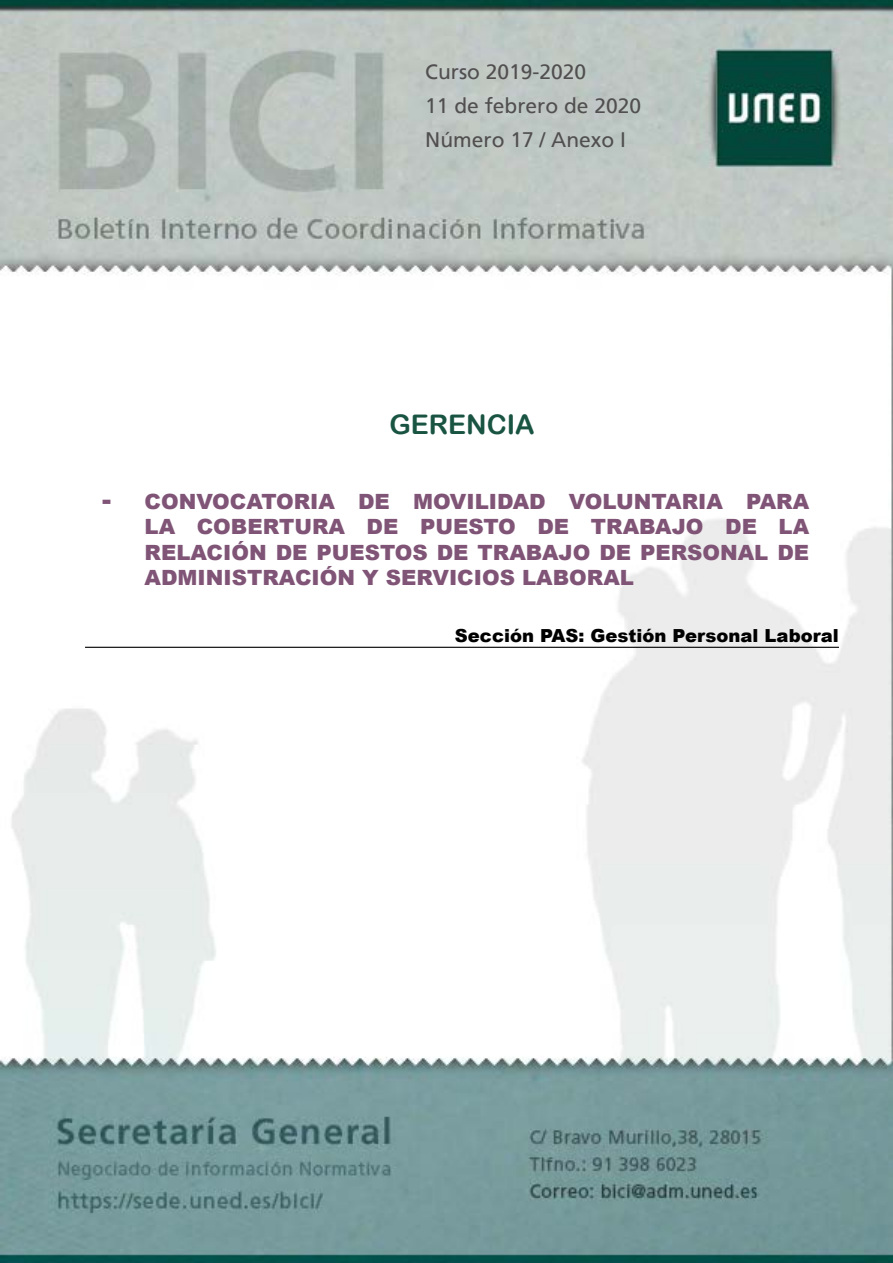
<style>
.page{position:relative;width:893px;height:1263px;background:#fff}
.page>*{position:absolute;margin:0;border:0;box-sizing:border-box;transform-origin:0 0}
.CABECERA{font:27px "Arial Rounded MT Bold";color:#195443}
.TITULO{font:900 21px/25.2px "Arial";color:#805476;text-align:justify}
.t1{font:21px/33.8px "Frutiger";color:#514f50}
.ORIGEN{font:900 18px "Arial";color:#000}
.s1{font-size:27px}
</style>
<div class="page">
<img style="left:0;top:0;width:892px;height:1263px">
<hr style="left:85px;top:647px;width:754px;height:1px;background:#000">
<p class="t1" style="left:425px;top:55px;width:217px">Curso 2019-2020<br>11 de febrero de 2020<br>Número 17 / Anexo I</p>
<p class="CABECERA" style="left:389px;top:409px;width:147px">GERENCIA</p>
<p class="TITULO" style="left:145px;top:488px;width:666px;text-indent:-43px"><span class="s1">-</span> CONVOCATORIA DE MOVILIDAD VOLUNTARIA PARA LA COBERTURA DE PUESTO DE TRABAJO DE LA RELACIÓN DE PUESTOS DE TRABAJO DE PERSONAL DE ADMINISTRACIÓN Y SERVICIOS LABORAL</p>
<p class="ORIGEN" style="left:455px;top:623px;width:385px">Sección PAS: Gestión Personal Laboral</p>
</div>
